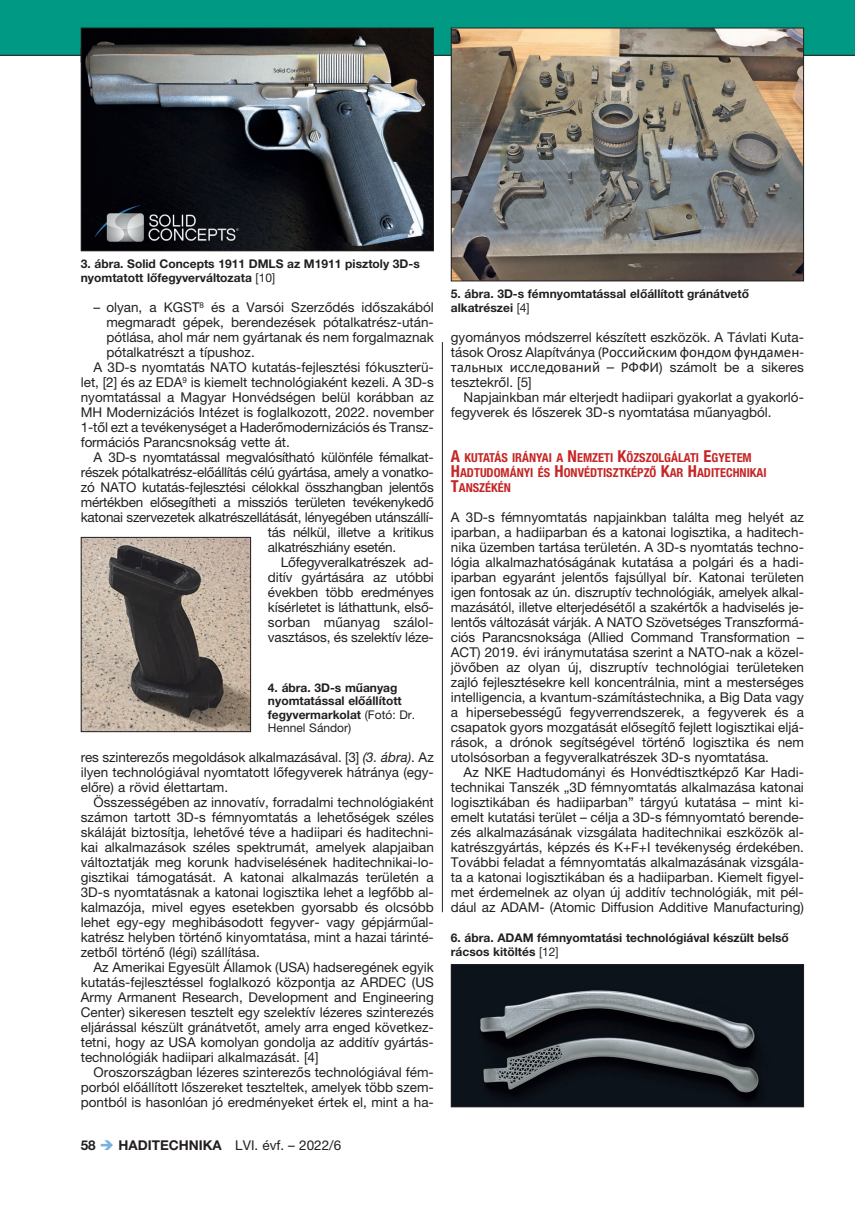
<style>
.page{position:relative;width:855px;height:1212px;background:#fff}
.page>*{position:absolute;margin:0;border:0;box-sizing:border-box;transform-origin:0 0}
.t1{font:15px/15px "Calibri";color:#231f20}
.t2{font:13.5px/15px "Helvetica Neue LT Pro";color:#231f20;text-align:justify}
.t3{font:13.5px "Helvetica Neue LT Pro";letter-spacing:-.02em;color:#231f20}
.t4{font:700 condensed 12.3px/15px "Helvetica Neue LT Pro";color:#c62626}
.t5{font:700 12px/13.5px "Helvetica Neue LT Pro";color:#231f20}
.s1{font-weight:400}
.s2{font-style:italic}
.s3{font-weight:700}
.s4{color:#76b1df}
.s5{font-family:"Helvetica Neue LT Pro";font-size:13.5px}
.s6{font-size:16.5px}
</style>
<div class="page">
<div style="left:0;top:0;width:855px;height:55px;background:#009a84"></div>
<hr style="left:0;top:55px;width:855px;height:1px;background:#231f20">
<img style="left:453px;top:30px;width:349px;height:249px">
<div style="left:451px;top:28px;width:353px;height:253px;border:1px solid #231f20"></div>
<img style="left:83px;top:30px;width:349px;height:219px">
<div style="left:81px;top:28px;width:353px;height:223px;border:1px solid #231f20"></div>
<img style="left:83px;top:539px;width:166px;height:191px">
<div style="left:81px;top:537px;width:170px;height:195px;border:1px solid #231f20"></div>
<img style="left:453px;top:966px;width:349px;height:139px">
<div style="left:451px;top:964px;width:353px;height:143px;border:1px solid #231f20"></div>
<hr style="left:442px;top:342px;width:1px;height:570px;background:#231f20">
<p class="t5" style="left:81px;top:257px;width:340px">3. ábra. Solid Concepts 1911 DMLS az M1911 pisztoly 3D-s nyomtatott lőfegyverváltozata <span class="s1">[10]</span></p>
<p class="t2" style="left:94px;top:300px;width:342px">– olyan, a KGST<sup>8</sup> és a Varsói Szerződés időszakából</p>
<p class="t2" style="left:106px;top:315px;width:329px">megmaradt gépek, berendezések pótalkatrész-után-</p>
<p class="t2" style="left:106px;top:330px;width:329px">pótlása, ahol már nem gyártanak és nem forgalmaznak</p>
<p class="t2" style="left:106px;top:345px;width:150px">pótalkatrészt a típushoz.</p>
<p class="t2" style="left:94px;top:360px;width:342px">A 3D-s nyomtatás NATO kutatás-fejlesztési fókuszterü-</p>
<p class="t2" style="left:81px;top:375px;width:354px">let, [2] és az EDA<sup>9</sup> is kiemelt technológiaként kezeli. A 3D-s</p>
<p class="t2" style="left:81px;top:390px;width:354px">nyomtatással a Magyar Honvédségen belül korábban az</p>
<p class="t2" style="left:81px;top:405px;width:354px">MH Modernizációs Intézet is foglalkozott, 2022. november</p>
<p class="t2" style="left:81px;top:420px;width:354px">1-től ezt a tevékenységet a Haderőmodernizációs és Transz-</p>
<p class="t2" style="left:81px;top:435px;width:211px">formációs Parancsnokság vette át.</p>
<p class="t3" style="left:94px;top:449px;width:340px">A 3D-s nyomtatással megvalósítható különféle fémalkat-</p>
<p class="t3" style="left:81px;top:464px;width:354px">részek pótalkatrész-előállítás célú gyártása, amely a vonatko-</p>
<p class="t3" style="left:81px;top:479px;width:354px">zó NATO kutatás-fejlesztési célokkal összhangban jelentős</p>
<p class="t3" style="left:81px;top:494px;width:354px">mértékben elősegítheti a missziós területen tevékenykedő</p>
<p class="t3" style="left:81px;top:509px;width:354px">katonai szervezetek alkatrészellátását, lényegében utánszállí-</p>
<p class="t3" style="left:268px;top:524px;width:167px">tás nélkül, illetve a kritikus</p>
<p class="t3" style="left:268px;top:539px;width:130px">alkatrészhiány esetén.</p>
<p class="t2" style="left:281px;top:555px;width:155px">Lőfegyveralkatrészek ad-</p>
<p class="t2" style="left:268px;top:570px;width:167px">ditív gyártására az utóbbi</p>
<p class="t2" style="left:268px;top:585px;width:167px">években több eredményes</p>
<p class="t2" style="left:268px;top:600px;width:167px">kísérletet is láthattunk, első-</p>
<p class="t2" style="left:268px;top:615px;width:167px">sorban műanyag szálol-</p>
<p class="t2" style="left:268px;top:630px;width:167px">vasztásos, és szelektív léze-</p>
<p class="t5" style="left:268px;top:680px;width:149px">4. ábra. 3D-s műanyag nyomtatással előállított fegyvermarkolat <span class="s1">(Fotó: Dr.<br>Hennel Sándor)</span></p>
<p class="t2" style="left:81px;top:750px;width:354px">res szinterezős megoldások alkalmazásával. [3] <span class="s2">(3. ábra)</span>. Az ilyen technológiával nyomtatott lőfegyverek hátránya (egy&shy;előre) a rövid élettartam.</p>
<p class="t2" style="left:81px;top:795px;width:354px;text-indent:13px">Összességében az innovatív, forradalmi technológiaként számon tartott 3D-s fémnyomtatás a lehetőségek széles skáláját biztosítja, lehetővé téve a hadiipari és haditechni&shy;kai alkalmazások széles spektrumát, amelyek alapjaiban változtatják meg korunk hadviselésének haditechnikai-lo&shy;gisztikai támogatását. A katonai alkalmazás területén a 3D-s nyomtatásnak a katonai logisztika lehet a legfőbb al&shy;kalmazója, mivel egyes esetekben gyorsabb és olcsóbb lehet egy-egy meghibásodott fegyver- vagy gépjárműal&shy;katrész helyben történő kinyomtatása, mint a hazai tárinté&shy;zetből történő (légi) szállítása.</p>
<p class="t2" style="left:81px;top:960px;width:354px;text-indent:13px">Az Amerikai Egyesült Államok (USA) hadseregének egyik kutatás-fejlesztéssel foglalkozó központja az ARDEC (US Army Armanent Research, Development and Engineering Center) sikeresen tesztelt egy szelektív lézeres szinterezés eljárással készült gránátvetőt, amely arra enged következ&shy;tetni, hogy az USA komolyan gondolja az additív gyártás&shy;technológiák hadiipari alkalmazását. [4]</p>
<p class="t2" style="left:81px;top:1065px;width:354px;text-indent:13px">Oroszországban lézeres szinterezős technológiával fém&shy;porból előállított lőszereket teszteltek, amelyek több szem&shy;pontból is hasonlóan jó eredményeket értek el, mint a ha-</p>
<p class="t2" style="left:81px;top:1137px;width:262px"><span class="s3">58</span> <span class="s4">➔</span> <span class="s3">HADITECHNIKA</span> LVI. évf. – 2022/6</p>
<p class="t5" style="left:451px;top:287px;width:300px">5. ábra. 3D-s fémnyomtatással előállított gránátvető alkatrészei <span class="s1">[4]</span></p>
<p class="t2" style="left:451px;top:330px;width:354px">gyományos módszerrel készített eszközök. A Távlati Kuta-</p>
<p class="t1" style="left:451px;top:344px;width:354px"><span class="s5">tások Orosz Alapítványa (</span>Российским фондом фундамен&shy;тальных исследований – РФФИ<span class="s5">) számolt be a sikeres</span></p>
<p class="t2" style="left:451px;top:375px;width:82px">tesztekről. [5]</p>
<p class="t2" style="left:463px;top:390px;width:342px">Napjainkban már elterjedt hadiipari gyakorlat a gyakorló-</p>
<p class="t2" style="left:451px;top:405px;width:322px">fegyverek és lőszerek 3D-s nyomtatása műanyagból.</p>
<p class="t4" style="left:451px;top:450px;width:317px"><span class="s6">A</span> KUTATÁS IRÁNYAI A <span class="s6">N</span>EMZETI <span class="s6">K</span>ÖZSZOLGÁLATI <span class="s6">E</span>GYETEM<br><span class="s6">H</span>ADTUDOMÁNYI ÉS <span class="s6">H</span>ONVÉDTISZTKÉPZŐ <span class="s6">K</span>AR <span class="s6">H</span>ADITECHNIKAI<br><span class="s6">T</span>ANSZÉKÉN</p>
<p class="t2" style="left:451px;top:510px;width:354px">A 3D-s fémnyomtatás napjainkban találta meg helyét az iparban, a hadiiparban és a katonai logisztika, a haditech&shy;nika üzemben tartása területén. A 3D-s nyomtatás techno&shy;lógia alkalmazhatóságának kutatása a polgári és a hadi&shy;iparban egyaránt jelentős fajsúllyal bír. Katonai területen igen fontosak az ún. diszruptív technológiák, amelyek alkal&shy;mazásától, illetve elterjedésétől a szakértők a hadviselés je&shy;lentős változását várják. A NATO Szövetséges Transzformá&shy;ciós Parancsnoksága (Allied Command Transformation – ACT) 2019. évi iránymutatása szerint a NATO-nak a közel&shy;jövőben az olyan új, diszruptív technológiai területeken zajló fejlesztésekre kell koncentrálnia, mint a mesterséges intelligencia, a kvantum-számítástechnika, a Big Data vagy a hipersebességű fegyverrendszerek, a fegyverek és a csapatok gyors mozgatását elősegítő fejlett logisztikai eljá&shy;rások, a drónok segítségével történő logisztika és nem utolsósorban a fegyveralkatrészek 3D-s nyomtatása.</p>
<p class="t2" style="left:451px;top:765px;width:354px;text-indent:13px">Az NKE Hadtudományi és Honvédtisztképző Kar Hadi&shy;technikai Tanszék „3D fémnyomtatás alkalmazása katonai logisztikában és hadiiparban” tárgyú kutatása – mint ki&shy;emelt kutatási terület – célja a 3D-s fémnyomtató berende&shy;zés alkalmazásának vizsgálata haditechnikai eszközök al&shy;katrészgyártás, képzés és K+F+I tevékenység érdekében.<br>További feladat a fémnyomtatás alkalmazásának vizsgála&shy;ta a katonai logisztikában és a hadiiparban. Kiemelt figyel&shy;met érdemelnek az olyan új additív technológiák, mit pél&shy;dául az ADAM- (Atomic Diffusion Additive Manufacturing)</p>
<p class="t5" style="left:451px;top:931px;width:339px">6. ábra. ADAM fémnyomtatási technológiával készült belső rácsos kitöltés <span class="s1">[12]</span></p>
</div>
